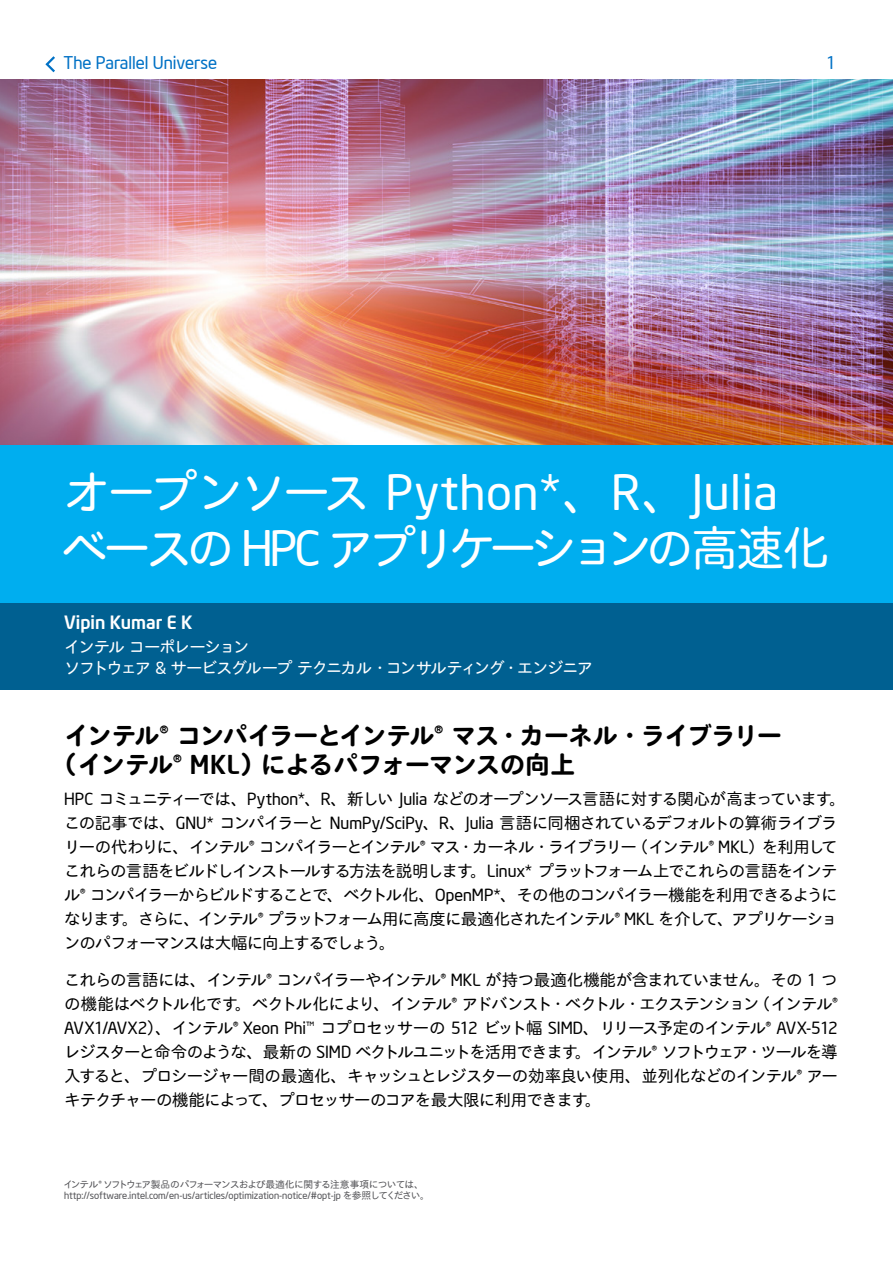
<style>
.page{position:relative;width:893px;height:1263px;background:#fff}
.page>*{position:absolute;margin:0;border:0;box-sizing:border-box;transform-origin:0 0}
.t1{font:48px "Neo Sans Intel";letter-spacing:.025em;color:#fff}
.t2{font:48px "TBR Go Pro";letter-spacing:-.14em;color:#fff}
.t3{font:600 expanded 25.5px/28.5px "TBR Go Std";letter-spacing:-.075em;color:#000}
.t4{font:500 18px "Neo Sans Intel";color:#fff}
.t5{font:17.25px "Neo Sans Intel";color:#0071c5}
.t6{font:16.5px/24px "TBR Go Pro";letter-spacing:-.08em;color:#000}
.t7{font:16.5px "Neo Sans Intel";color:#000}
.t8{font:16.5px/21px "TBR Go Pro";letter-spacing:-.105em;color:#fff}
.t9{font:9.75px "Neo Sans Intel";color:#555559}
.t10{font:9.75px "TBR Go Pro";letter-spacing:-.08em;color:#555559}
.s1{font-family:"TBR Go Pro"}
.s2{font-family:"Neo Sans Intel"}
.s3{font-family:"Neo Sans Intel";font-weight:500;font-stretch:normal}
</style>
<div class="page">
<div style="left:0;top:444px;width:893px;height:159px;background:#00aeef"></div>
<div style="left:0;top:603px;width:893px;height:87px;background:#006091"></div>
<img style="left:0;top:80px;width:893px;height:364px">
<svg style="left:45px;top:56px;width:10px;height:16px"></svg>
<p class="t5" style="left:64px;top:52px;width:155px">The Parallel Universe</p>
<p class="t5" style="left:826px;top:52px;width:12px">1</p>
<h1 class="t1" style="left:63px;top:463px;width:716px"><span class="s1">オープンソース</span> Python*<span class="s1">、</span>R<span class="s1">、</span>Julia</h1>
<h1 class="t2" style="left:61px;top:507px;width:770px">ベースの <span class="s2">HPC</span> アプリケーションの高速化</h1>
<p class="t4" style="left:64px;top:611px;width:130px">Vipin Kumar E K</p>
<p class="t8" style="left:64px;top:635px;width:531px">インテルコーポレーション<br>ソフトウェア <span class="s2">&amp;</span> サービスグループテクニカル・コンサルティング・エンジニア</p>
<h2 class="t3" style="left:51px;top:722px;width:732px;text-indent:13px">インテル<span class="s3">®</span> コンパイラーとインテル<span class="s3">®</span> マス・カーネル・ライブラリー（インテル<span class="s3">® MKL</span>）によるパフォーマンスの向上</h2>
<p class="t6" style="left:64px;top:785px;width:783px"><span class="s2">HPC</span> コミュニティーでは、<span class="s2">Python*</span>、<span class="s2">R</span>、新しい <span class="s2">Julia</span> などのオープンソース言語に対する関心が高まっています。この記事では、<span class="s2">GNU*</span> コンパイラーと <span class="s2">NumPy/SciPy</span>、<span class="s2">R</span>、<span class="s2">Julia</span> 言語に同梱されているデフォルトの算術ライブラリーの代わりに、インテル<span class="s2">®</span> コンパイラーとインテル<span class="s2">®</span> マス・カーネル・ライブラリー（インテル<span class="s2">® MKL</span>）を利用してこれらの言語をビルドしインストールする方法を説明します。<span class="s2">Linux*</span> プラットフォーム上でこれらの言語をインテル<span class="s2">®</span> コンパイラーからビルドすることで、ベクトル化、<span class="s2">OpenMP*</span>、その他のコンパイラー機能を利用できるようになります。さらに、インテル<span class="s2">®</span> プラットフォーム用に高度に最適化されたインテル<span class="s2">® MKL</span> を介して、アプリケーションのパフォーマンスは大幅に向上するでしょう。</p>
<p class="t6" style="left:64px;top:967px;width:775px">これらの言語には、インテル<span class="s2">®</span> コンパイラーやインテル<span class="s2">® MKL</span> が持つ最適化機能が含まれていません。その <span class="s2">1</span> つの機能はベクトル化です。ベクトル化により、インテル<span class="s2">®</span> アドバンスト・ベクトル・エクステンション（インテル<span class="s2">®</span></p>
<p class="t7" style="left:64px;top:1018px;width:775px">AVX1/AVX2<span class="s1">）、インテル</span>® Xeon Phi™ <span class="s1">コプロセッサーの</span> 512 <span class="s1">ビット幅</span> SIMD<span class="s1">、リリース予定のインテル</span>® AVX-512</p>
<p class="t6" style="left:64px;top:1039px;width:775px;text-align:justify">レジスターと命令のような、最新の <span class="s2">SIMD</span> ベクトルユニットを活用できます。インテル<span class="s2">®</span> ソフトウェア・ツールを導入すると、プロシージャー間の最適化、キャッシュとレジスターの効率良い使用、並列化などのインテル<span class="s2">®</span> アーキテクチャーの機能によって、プロセッサーのコアを最大限に利用できます。</p>
<p class="t10" style="left:63px;top:1176px;width:362px">インテル<span class="s2">®</span> ソフトウェア製品のパフォーマンスおよび最適化に関する注意事項については、</p>
<p class="t9" style="left:64px;top:1189px;width:367px">http://software.intel.com/en-us/articles/optimization-notice/#opt-jp <span class="s1">を参照してください。</span></p>
</div>
